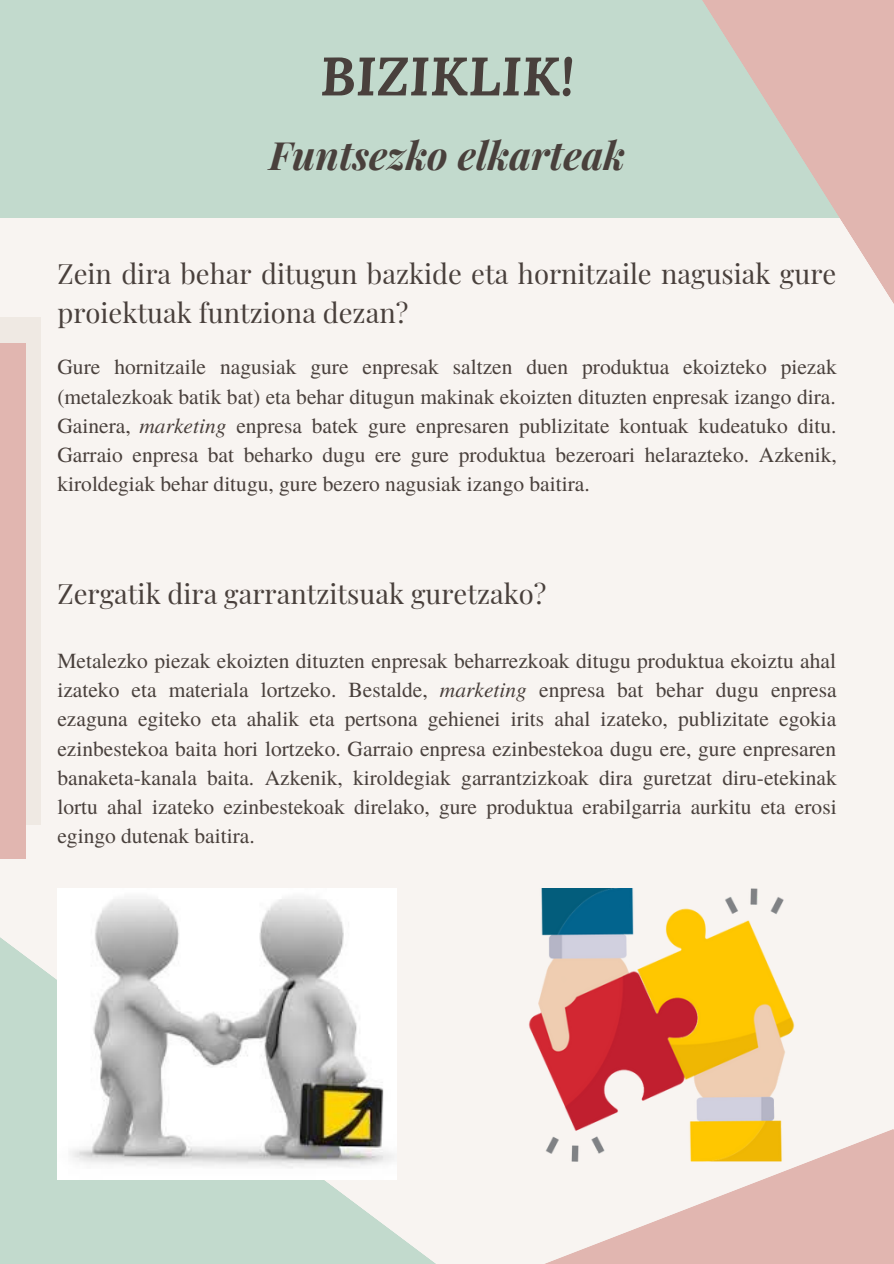
<style>
.page{position:relative;width:894px;height:1264px;background:#fff}
.page>*{position:absolute;margin:0;border:0;box-sizing:border-box;transform-origin:0 0}
.t1{font:italic 700 54px "Lora";color:#49403c}
.t2{font:italic 700 39px "Playfair Display";color:#49403c}
.t3{font:27.45px/38.2px "Playfair Display";color:#49403c}
.t4{font:21.45px/29.2px "Te X Gyre Termes";color:#49403c;text-align:justify}
.s1{font-style:italic}
</style>
<div class="page">
<div style="left:0;top:0;width:893px;height:1263px;background:#f8f4f1"></div>
<svg style="left:0;top:858px;width:397px;height:405px;fill:#c2dacd"></svg>
<div style="left:0;top:0;width:893px;height:218px;background:#c2dacd"></div>
<svg style="left:702px;top:0;width:191px;height:302px"></svg>
<div style="left:0;top:318px;width:41px;height:506px;background:#efe9e3"></div>
<div style="left:0;top:343px;width:26px;height:515px;background:#e1b6b0"></div>
<img style="left:57px;top:888px;width:339px;height:291px">
<svg style="left:219px;top:1128px;width:674px;height:135px"></svg>
<img style="left:525px;top:888px;width:272px;height:273px">
<h1 class="t1" style="left:320px;top:40px;width:255px">BIZIKLIK!</h1>
<h2 class="t2" style="left:269px;top:127px;width:357px">Funtsezko elkarteak</h2>
<p class="t3" style="left:57px;top:254px;width:780px">Zein dira behar ditugun bazkide eta hornitzaile nagusiak gure proiektuak funtziona dezan?</p>
<p class="t4" style="left:57px;top:351px;width:780px">Gure hornitzaile nagusiak gure enpresak saltzen duen produktua ekoizteko piezak (metalezkoak batik bat) eta behar ditugun makinak ekoizten dituzten enpresak izango dira.<br>Gainera, <span class="s1">marketing</span> enpresa batek gure enpresaren publizitate kontuak kudeatuko ditu.<br>Garraio enpresa bat beharko dugu ere gure produktua bezeroari helarazteko. Azkenik, kiroldegiak behar ditugu, gure bezero nagusiak izango baitira.</p>
<p class="t3" style="left:57px;top:573px;width:490px">Zergatik dira garrantzitsuak guretzako?</p>
<p class="t4" style="left:57px;top:644px;width:780px">Metalezko piezak ekoizten dituzten enpresak beharrezkoak ditugu produktua ekoiztu ahal izateko eta materiala lortzeko. Bestalde, <span class="s1">marketing</span> enpresa bat behar dugu enpresa ezaguna egiteko eta ahalik eta pertsona gehienei irits ahal izateko, publizitate egokia ezinbestekoa baita hori lortzeko. Garraio enpresa ezinbestekoa dugu ere, gure enpresaren banaketa-kanala baita. Azkenik, kiroldegiak garrantzizkoak dira guretzat diru-etekinak lortu ahal izateko ezinbestekoak direlako, gure produktua erabilgarria aurkitu eta erosi egingo dutenak baitira.</p>
</div>
